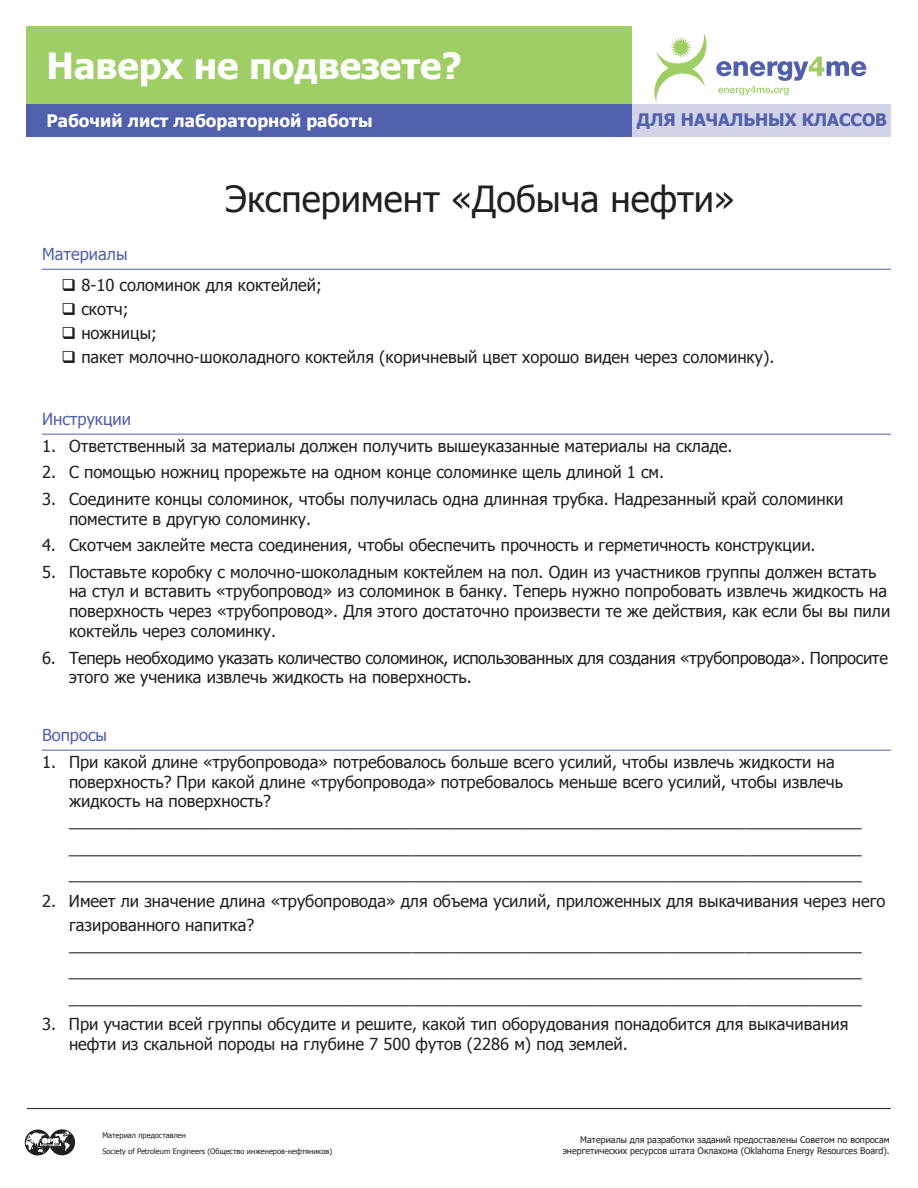
<style>
.page{position:relative;width:918px;height:1188px;background:#fff}
.page>*{position:absolute;margin:0;border:0;box-sizing:border-box;transform-origin:0 0}
.t1{font:36px "Tahoma";color:#231f20}
.t2{font:700 36px "Tahoma";color:#fff}
.t3{font:700 17.25px "Tahoma";color:#fff}
.t4{font:700 17.25px "Tahoma";color:#5060ac}
.t5{font:16.5px/19.8px "Tahoma";color:#231f20}
.t6{font:16.5px/19.8px "Tahoma";letter-spacing:-.02em;color:#231f20}
.t7{font:16.5px "Tahoma";color:#5060ac}
.t8{font:9px/10.8px "Tahoma";color:#231f20;text-align:right}
.t9{font:7.5px/15.8px "Tahoma";color:#231f20}
</style>
<div class="page">
<div style="left:632px;top:104px;width:259px;height:33px;background:#d2d3e9"></div>
<svg style="left:25px;top:1129px;width:26px;height:26px"></svg>
<div style="left:49px;top:1129px;width:26px;height:26px;background:#231f20;border-radius:50%"></div>
<svg style="left:26px;top:1131px;width:45px;height:22px"></svg>
<div style="left:26px;top:26px;width:606px;height:77px;background:#9fce66"></div>
<svg style="left:654px;top:33px;width:213px;height:69px"></svg>
<hr style="left:27px;top:1108px;width:864px;height:1px;background:#231f20">
<div style="left:26px;top:104px;width:606px;height:33px;background:#5060ac"></div>
<hr style="left:42px;top:269px;width:849px;height:1px;background:#5060ac">
<hr style="left:42px;top:434px;width:849px;height:1px;background:#5060ac">
<hr style="left:42px;top:750px;width:849px;height:1px;background:#5060ac">
<h1 class="t2" style="left:46px;top:40px;width:417px">Наверх не подвезете?</h1>
<p class="t3" style="left:46px;top:109px;width:328px">Рабочий лист лабораторной работы</p>
<p class="t4" style="left:637px;top:108px;width:252px">ДЛЯ НАЧАЛЬНЫХ КЛАССОВ</p>
<h1 class="t1" style="left:225px;top:175px;width:511px">Эксперимент «Добыча нефти»</h1>
<p class="t7" style="left:42px;top:243px;width:87px">Материалы</p>
<p class="t5" style="left:62px;top:274px;width:262px">❑ 8-10 соломинок для коктейлей;</p>
<p class="t5" style="left:62px;top:298px;width:69px">❑ скотч;</p>
<p class="t5" style="left:62px;top:322px;width:97px">❑ ножницы;</p>
<p class="t5" style="left:62px;top:346px;width:714px">❑ пакет молочно-шоколадного коктейля (коричневый цвет хорошо виден через соломинку).</p>
<p class="t7" style="left:42px;top:408px;width:91px">Инструкции</p>
<p class="t5" style="left:42px;top:435px;width:692px">1. Ответственный за материалы должен получить вышеуказанные материалы на складе.</p>
<p class="t5" style="left:42px;top:461px;width:624px">2. С помощью ножниц прорежьте на одном конце соломинке щель длиной 1 см.</p>
<p class="t5" style="left:69px;top:488px;width:776px;text-indent:-27px">3. Соедините концы соломинок, чтобы получилась одна длинная трубка. Надрезанный край соломинки поместите в другую соломинку.</p>
<p class="t5" style="left:42px;top:534px;width:775px">4. Скотчем заклейте места соединения, чтобы обеспечить прочность и герметичность конструкции.</p>
<p class="t5" style="left:69px;top:561px;width:823px;text-indent:-27px">5. Поставьте коробку с молочно-шоколадным коктейлем на пол. Один из участников группы должен встать на стул и вставить «трубопровод» из соломинок в банку. Теперь нужно попробовать извлечь жидкость на поверхность через «трубопровод». Для этого достаточно произвести те же действия, как если бы вы пили коктейль через соломинку.</p>
<p class="t6" style="left:69px;top:647px;width:821px;text-indent:-27px">6. Теперь необходимо указать количество соломинок, использованных для создания «трубопровода». Попросите этого же ученика извлечь жидкость на поверхность.</p>
<p class="t7" style="left:42px;top:724px;width:67px">Вопросы</p>
<p class="t5" style="left:69px;top:751px;width:794px;text-indent:-27px">1. При какой длине «трубопровода» потребовалось больше всего усилий, чтобы извлечь жидкости на поверхность? При какой длине «трубопровода» потребовалось меньше всего усилий, чтобы извлечь жидкость на поверхность? ________________________________________________________________________________________</p>
<p class="t5" style="left:69px;top:834px;width:794px;line-height:26.5px">________________________________________________________________________________________ ________________________________________________________________________________________</p>
<p class="t5" style="left:69px;top:888px;width:818px;line-height:24px;text-indent:-27px">2. Имеет ли значение длина «трубопровода» для объема усилий, приложенных для выкачивания через него газированного напитка?</p>
<p class="t5" style="left:69px;top:930px;width:794px;line-height:26.5px;text-align:justify">________________________________________________________________________________________ ________________________________________________________________________________________ ________________________________________________________________________________________</p>
<p class="t5" style="left:69px;top:1013px;width:781px;text-indent:-27px">3. При участии всей группы обсудите и решите, какой тип оборудования понадобится для выкачивания нефти из скальной породы на глубине 7 500 футов (2286 м) под землей.</p>
<p class="t9" style="left:102px;top:1127px;width:231px">Материал предоставлен<br>Society of Petroleum Engineers (Общество инженеров-нефтяников)</p>
<p class="t8" style="left:563px;top:1134px;width:328px">Материалы для разработки заданий предоставлены Советом по вопросам энергетических ресурсов штата Оклахома (Oklahoma Energy Resources Board).</p>
</div>
